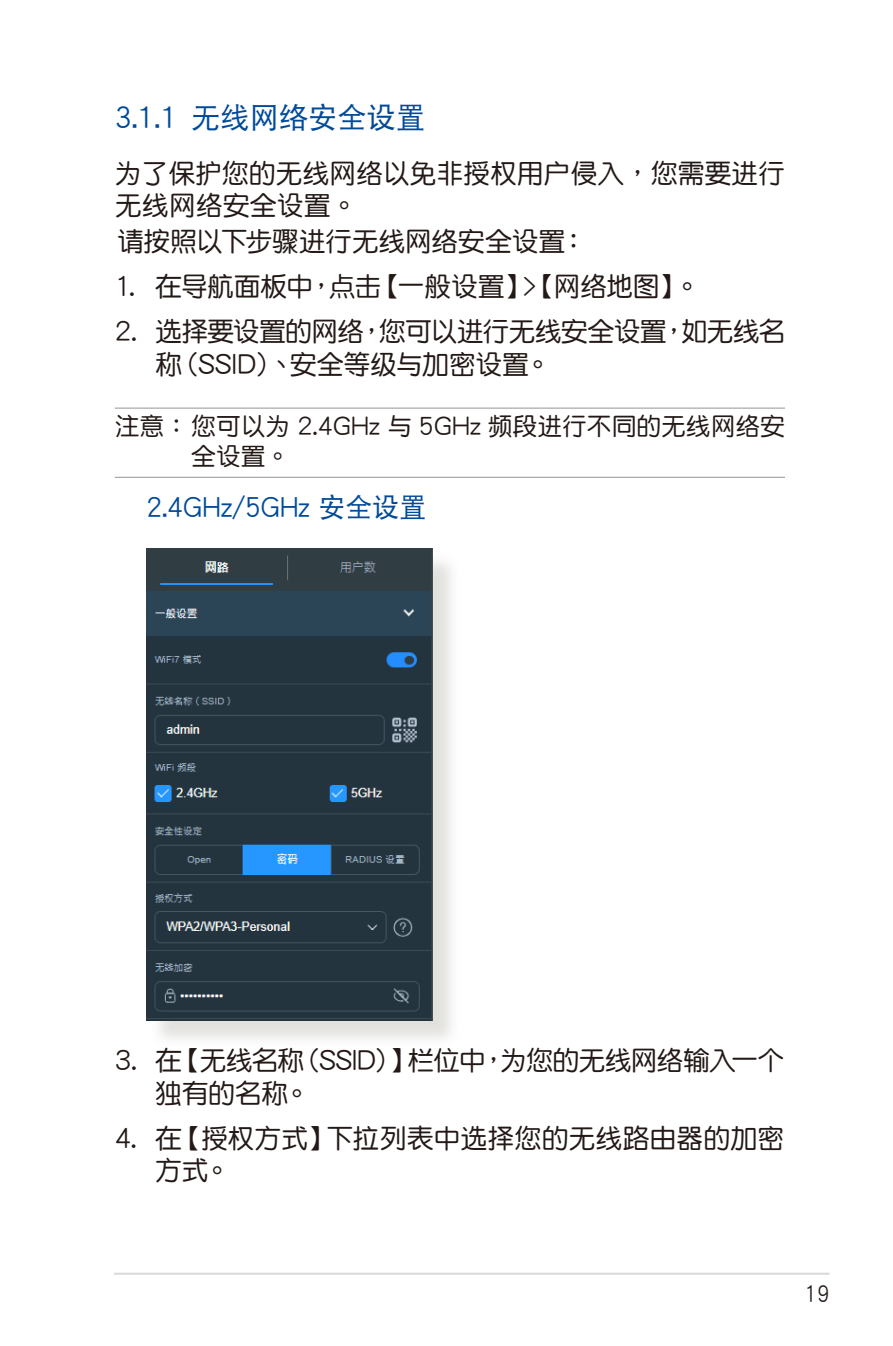
<style>
.page{position:relative;width:893px;height:1346px;background:#fff}
.page>*{position:absolute;margin:0;border:0;box-sizing:border-box;transform-origin:0 0}
.t1{font:29.25px "DF Hei GB5 Std W5";color:#004a99}
.t2{font:27px/32.4px "DF Yuan GB5 Std W5";letter-spacing:-.01em;color:#231916}
.t3{font:27px/32.4px "DF Yuan GB5 Std W5";letter-spacing:-.03em;color:#231916}
.t4{font:27px "DF Hei GB5 Std W5";color:#004a99}
.t5{font:24.75px/29.7px "DF Yuan GB5 Std W5";color:#231916}
.t6{font:22.5px "DF Yuan GB5 Std W5";color:#231916;scale:.9 1}
</style>
<div class="page">
<hr style="left:114px;top:1272px;width:715px;height:3px;background:#dcdddd">
<hr style="left:115px;top:407px;width:670px;height:2px;background:#a0a0a1">
<hr style="left:115px;top:477px;width:670px;height:1px;background:#a0a0a1">
<div style="left:150px;top:553px;width:311px;height:495px;background:#d9d8d4;opacity:.75"></div>
<img style="left:147px;top:549px;width:286px;height:471px">
<p class="t1" style="left:115px;top:102px;width:312px">3.1.1 無線網絡安全設置</p>
<p class="t2" style="left:115px;top:157px;width:672px">為了保護您的無線網絡以免非授權用戶侵入，您需要進行無線網絡安全設置。</p>
<p class="t2" style="left:117px;top:225px;width:471px">請按照以下步驟進行無線網絡安全設置：</p>
<p class="t2" style="left:115px;top:270px;width:588px">1. 在導航面板中，點擊【一般設置】&gt;【網絡地圖】。</p>
<p class="t3" style="left:155px;top:315px;width:631px;text-indent:-40px">2. 選擇要設置的網絡，您可以進行無線安全設置，如無線名稱（SSID）、安全等級與加密設置。</p>
<p class="t5" style="left:191px;top:411px;width:595px;text-indent:-77px">注意：您可以為 2.4GHz 與 5GHz 頻段進行不同的無線網絡安全設置。</p>
<p class="t4" style="left:147px;top:493px;width:282px">2.4GHz/5GHz 安全設置</p>
<p class="t3" style="left:155px;top:1044px;width:631px;text-indent:-40px">3. 在【無線名稱（SSID）】欄位中，為您的無線網絡輸入一個獨有的名稱。</p>
<p class="t2" style="left:155px;top:1121px;width:631px;text-indent:-40px">4. 在【授權方式】下拉列表中選擇您的無線路由器的加密方式。</p>
<p class="t6" style="left:805px;top:1282px;width:29px">19</p>
</div>
